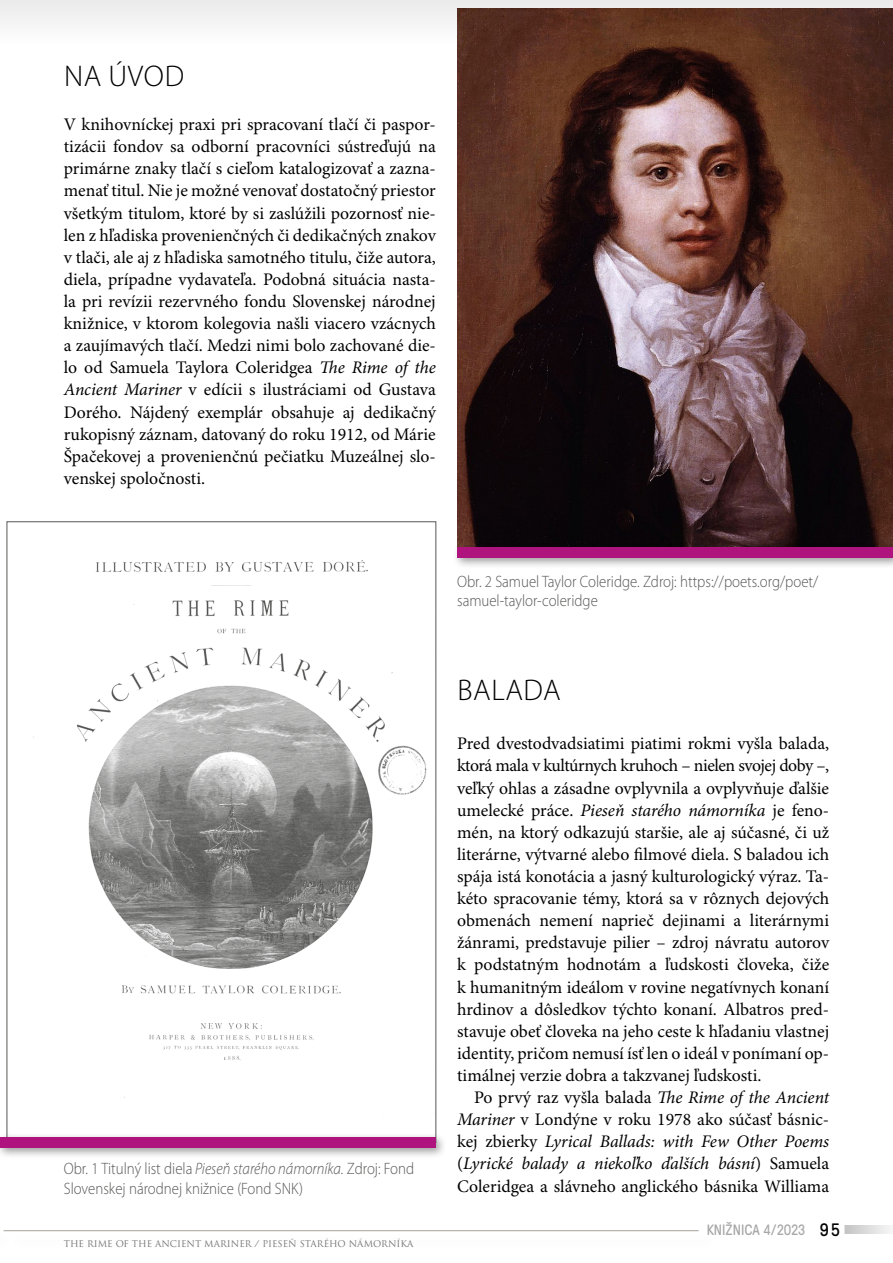
<style>
.page{position:relative;width:893px;height:1263px;background:#fff}
.page>*{position:absolute;margin:0;border:0;box-sizing:border-box;transform-origin:0 0}
.t1{font:300 30px "Myriad Pro";letter-spacing:.02em;color:#000}
.t2{font:17.7px/22px "Minion Pro";color:#000;text-align:justify}
.t3{font:300 16.5px/19.8px "Myriad Pro";color:#575756;scale:.9 1}
.t4{font:15px "GT Pressura";color:#706f6f}
.t5{font:9px "Trajan Pro";color:#706f6f}
.s1{font-style:italic}
.s2{font-size:18px;color:#000}
</style>
<div class="page">
<hr style="left:0;top:0;width:2px;height:44px;background:#e3e3e3">
<svg style="left:844px;top:1225px;width:46px;height:9px"></svg>
<div style="left:2px;top:0;width:891px;height:44px;background:#f3f3f3"></div>
<hr style="left:4px;top:1230px;width:695px;height:1px;background:#a5a29a">
<img style="left:33px;top:560px;width:394px;height:538px">
<img style="left:457px;top:8px;width:436px;height:534px">
<div style="left:0;top:1132px;width:447px;height:27px;background:#000;opacity:.4"></div>
<div style="left:0;top:1137px;width:436px;height:11px;background:#af137e"></div>
<div style="left:452px;top:542px;width:441px;height:27px;background:#000;opacity:.4"></div>
<div style="left:457px;top:547px;width:436px;height:11px;background:#af137e"></div>
<h1 class="t1" style="left:64px;top:60px;width:122px">NA ÚVOD</h1>
<p class="t2" style="left:64px;top:114px;width:374px">V knihovníckej praxi pri spracovaní tlačí či paspor&shy;tizácii fondov sa odborní pracovníci sústreďujú na primárne znaky tlačí s cieľom katalogizovať a zazna&shy;menať titul. Nie je možné venovať dostatočný priestor všetkým titulom, ktoré by si zaslúžili pozornosť nie&shy;len z hľadiska provenienčných či dedikačných znakov v tlači, ale aj z hľadiska samotného titulu, čiže autora, diela, prípadne vydavateľa. Podobná situácia nasta&shy;la pri revízii rezervného fondu Slovenskej národnej knižnice, v ktorom kolegovia našli viacero vzácnych a zaujímavých tlačí. Medzi nimi bolo zachované die&shy;lo od Samuela Taylora Coleridgea <span class="s1">The Rime of the Ancient Mariner</span> v edícii s ilustráciami od Gustava Dorého. Nájdený exemplár obsahuje aj dedikačný rukopisný záznam, datovaný do roku 1912, od Márie Špačekovej a provenienčnú pečiatku Muzeálnej slo&shy;venskej spoločnosti.</p>
<p class="t3" style="left:64px;top:1159px;width:391px">Obr. 1 Titulný list diela <span class="s1">Pieseň starého námorníka.</span> Zdroj: Fond<br>Slovenskej národnej knižnice (Fond SNK)</p>
<p class="t5" style="left:64px;top:1238px;width:351px">THE RIME OF THE ANCIENT MARINER / PIESEŇ STARÉHO NÁMORNÍKA</p>
<p class="t3" style="left:457px;top:571px;width:403px">Obr. 2 Samuel Taylor Coleridge. Zdroj: https://poets.org/poet/ samuel-taylor-coleridge</p>
<h1 class="t1" style="left:457px;top:673px;width:105px">BALADA</h1>
<p class="t2" style="left:457px;top:733px;width:374px">Pred dvestodvadsiatimi piatimi rokmi vyšla balada, ktorá mala v kultúrnych kruhoch – nielen svojej doby –, veľký ohlas a zásadne ovplyvnila a ovplyvňuje ďalšie umelecké práce. <span class="s1">Pieseň starého námorníka</span> je feno&shy;mén, na ktorý odkazujú staršie, ale aj súčasné, či už literárne, výtvarné alebo filmové diela. S baladou ich spája istá konotácia a jasný kulturologický výraz. Ta&shy;kéto spracovanie témy, ktorá sa v rôznych dejových obmenách nemení naprieč dejinami a literárnymi žánrami, predstavuje pilier – zdroj návratu autorov k podstatným hodnotám a ľudskosti človeka, čiže k humanitným ideálom v rovine negatívnych konaní hrdinov a dôsledkov týchto konaní. Albatros pred&shy;stavuje obeť človeka na jeho ceste k hľadaniu vlastnej identity, pričom nemusí ísť len o ideál v ponímaní op&shy;timálnej verzie dobra a takzvanej ľudskosti.</p>
<p class="t2" style="left:457px;top:1087px;width:374px;text-indent:17px">Po prvý raz vyšla balada <span class="s1">The Rime of the Ancient Mariner</span> v Londýne v roku 1978 ako súčasť básnic&shy;kej zbierky <span class="s1">Lyrical Ballads: with Few Other Poems </span>(<span class="s1">Lyrické balady a niekoľko ďalších básní</span>) Samuela Coleridgea a slávneho anglického básnika Williama</p>
<p class="t4" style="left:706px;top:1218px;width:135px">KNIŽNICA 4/2023 <span class="s2">95</span></p>
</div>
